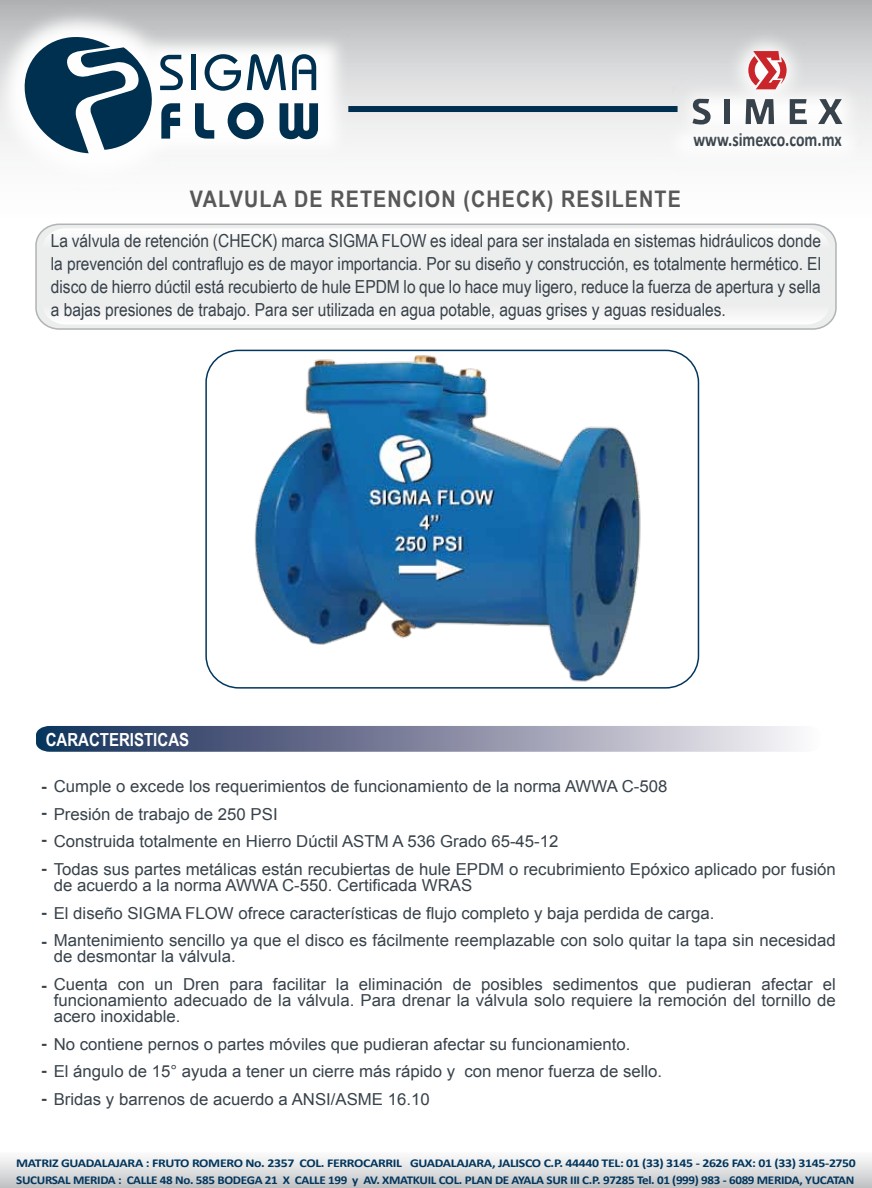
<style>
.page{position:relative;width:872px;height:1188px;background:#fff}
.page>*{position:absolute;margin:0;border:0;box-sizing:border-box;transform-origin:0 0}
.t1{font:700 22.8px "Arial Narrow";letter-spacing:.045em;color:#58585a;scale:1.05 1}
.t2{font:700 19.8px "Calibri";color:#38424a;scale:.8 1}
.t3{font:18px/22.8px "Arial Narrow";color:#38424a;text-align:justify;scale:1.05 1}
.t4{font:700 18px "Arial Narrow";color:#fff}
.t5{font:16.5px/16px "Arial";color:#38424a}
.t6{font:700 16.5px "Arial";color:#38424a}
.t7{font:700 12px/16.5px "Calibri";letter-spacing:-.025em;color:#02365d;scale:1.15 1}
.s1{font-weight:700}
</style>
<div class="page">
<div style="left:0;top:0;width:872px;height:217px;background:linear-gradient(to bottom,#bcbec0,#fff)"></div>
<img style="left:623px;top:80px;width:232px;height:127px">
<div style="left:348px;top:106px;width:329px;height:6px;background:#00304f"></div>
<img style="left:0;top:0;width:226px;height:224px">
<img style="left:98px;top:0;width:291px;height:200px">
<div style="left:191px;top:55px;width:5px;height:35px;background:#00304f"></div>
<svg style="left:205px;top:54px;width:36px;height:37px"></svg>
<svg style="left:247px;top:54px;width:39px;height:36px"></svg>
<svg style="left:292px;top:54px;width:24px;height:36px"></svg>
<svg style="left:195px;top:103px;width:19px;height:36px"></svg>
<svg style="left:228px;top:103px;width:35px;height:36px"></svg>
<svg style="left:279px;top:103px;width:39px;height:36px"></svg>
<svg style="left:18px;top:36px;width:165px;height:117px"></svg>
<img style="left:637px;top:42px;width:218px;height:139px">
<img style="left:687px;top:0;width:159px;height:150px">
<svg style="left:692px;top:99px;width:18px;height:26px"></svg>
<div style="left:724px;top:99px;width:6px;height:25px;background:#38424a"></div>
<svg style="left:745px;top:99px;width:29px;height:25px"></svg>
<svg style="left:789px;top:99px;width:18px;height:25px"></svg>
<svg style="left:818px;top:99px;width:24px;height:25px"></svg>
<svg style="left:748px;top:51px;width:38px;height:38px"></svg>
<img style="left:855px;top:0;width:17px;height:217px">
<svg style="left:0;top:1157px;width:872px;height:31px;background:#dadbdc"></svg>
<div style="left:36px;top:224px;width:800px;height:105px;background:#eceded;border-radius:22px"></div>
<div style="left:35px;top:224px;width:801px;height:106px;border:2px solid #b1b3b4;border-radius:22px"></div>
<div style="left:43px;top:228px;width:786px;height:10px;background:#fafafa"></div>
<div style="left:43px;top:316px;width:786px;height:8px;background:#fafafa"></div>
<svg style="left:36px;top:726px;width:761px;height:26px;background:#828aa2"></svg>
<img style="left:210px;top:349px;width:490px;height:339px">
<p class="t2" style="left:693px;top:127px;width:187px">www.simexco.com.mx</p>
<h1 class="t1" style="left:190px;top:182px;width:469px">VALVULA DE RETENCION (CHECK) RESILENTE</h1>
<p class="t3" style="left:51px;top:229px;width:735px">La válvula de retención (CHECK) marca SIGMA FLOW es ideal para ser instalada en sistemas hidráulicos donde la prevención del contraflujo es de mayor importancia. Por su diseño y construcción, es totalmente hermético. El disco de hierro dúctil está recubierto de hule EPDM lo que lo hace muy ligero, reduce la fuerza de apertura y sella a bajas presiones de trabajo. Para ser utilizada en agua potable, aguas grises y aguas residuales.</p>
<p class="t4" style="left:46px;top:726px;width:145px">CARACTERISTICAS</p>
<p class="t5" style="left:41px;top:779px;width:627px"><span class="s1">-</span> Cumple o excede los requerimientos de funcionamiento de la norma AWWA C-508</p>
<p class="t5" style="left:54px;top:800px;width:506px;line-height:27.6px;text-indent:-13px"><span class="s1">-</span> Presión de trabajo de 250 PSI<br>Construida totalmente en Hierro Dúctil ASTM A 536 Grado 65-45-12</p>
<p class="t5" style="left:54px;top:861px;width:783px;text-indent:-13px"><span class="s1">-</span> Todas sus partes metálicas están recubiertas de hule EPDM o recubrimiento Epóxico aplicado por fusión de acuerdo a la norma AWWA C-550. Certificada WRAS</p>
<p class="t5" style="left:41px;top:905px;width:674px"><span class="s1">-</span> El diseño SIGMA FLOW ofrece características de flujo completo y baja perdida de carga.</p>
<p class="t5" style="left:54px;top:933px;width:783px;text-indent:-13px"><span class="s1">-</span> Mantenimiento sencillo ya que el disco es fácilmente reemplazable con solo quitar la tapa sin necesidad de desmontar la válvula.</p>
<p class="t5" style="left:54px;top:976px;width:783px;text-align:justify;text-indent:-13px"><span class="s1">-</span> Cuenta con un Dren para facilitar la eliminación de posibles sedimentos que pudieran afectar el funcionamiento adecuado de la válvula. Para drenar la válvula solo requiere la remoción del tornillo de acero inoxidable.</p>
<p class="t5" style="left:41px;top:1036px;width:590px"><span class="s1">-</span> No contiene pernos o partes móviles que pudieran afectar su funcionamiento.</p>
<p class="t5" style="left:41px;top:1064px;width:622px"><span class="s1">-</span> El ángulo de 15° ayuda a tener un cierre más rápido y con menor fuerza de sello.</p>
<p class="t5" style="left:41px;top:1091px;width:390px"><span class="s1">-</span> Bridas y barrenos de acuerdo a ANSI/ASME 16.10</p>
<p class="t6" style="left:41px;top:828px;width:7px">-</p>
<p class="t7" style="left:16px;top:1155px;width:731px">MATRIZ GUADALAJARA : FRUTO ROMERO No. 2357 COL. FERROCARRIL GUADALAJARA, JALISCO C.P. 44440 TEL: 01 (33) 3145 - 2626 FAX: 01 (33) 3145-2750<br>SUCURSAL MERIDA : CALLE 48 No. 585 BODEGA 21 X CALLE 199 y AV. XMATKUIL COL. PLAN DE AYALA SUR III C.P. 97285 Tel. 01 (999) 983 - 6089 MERIDA, YUCATAN</p>
</div>
